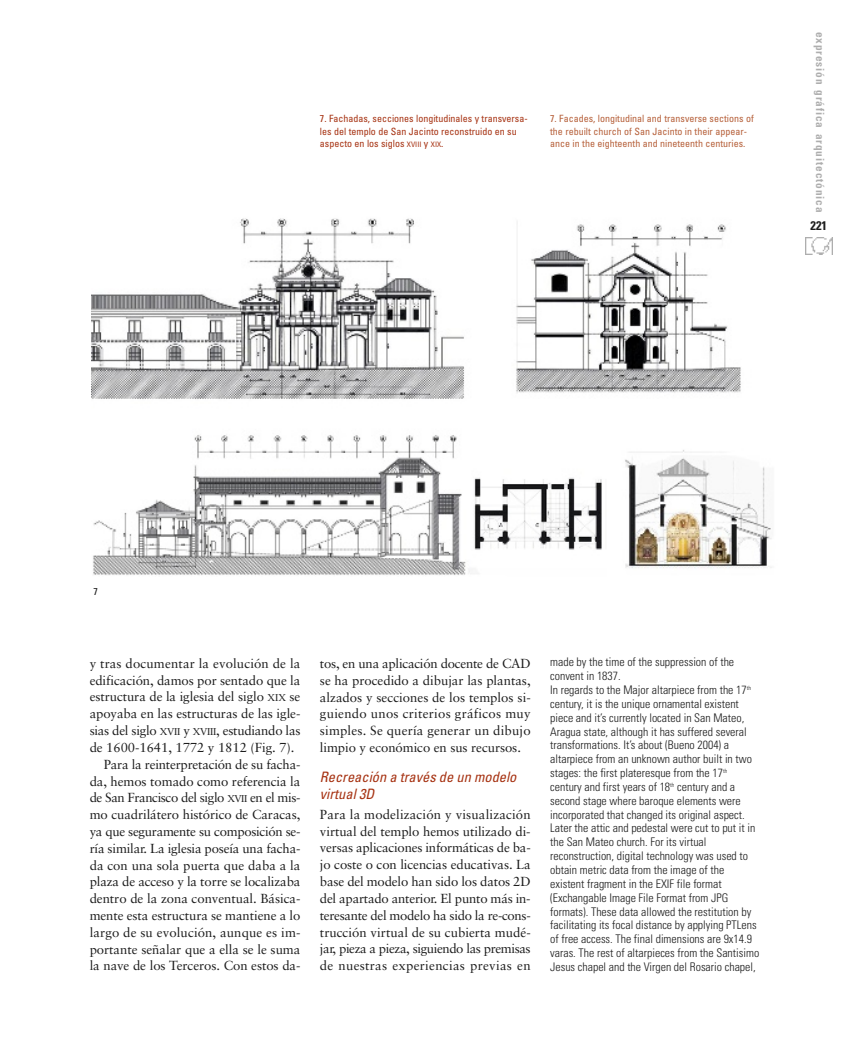
<style>
.page{position:relative;width:851px;height:1063px;background:#fff}
.page>*{position:absolute;margin:0;border:0;box-sizing:border-box;transform-origin:0 0}
.t1{font:italic condensed 14.38px/17.5px "Univers";color:#a63212}
.t2{font:13.12px/16.9px "Sabon";letter-spacing:-.005em;color:#1c1c1c;text-align:justify}
.t3{font:13.12px "Sabon";letter-spacing:-.03em;color:#1c1c1c}
.t4{font:700 condensed 12.5px "Univers";color:#1c1c1c}
.t5{font:300 condensed 11.88px/13.9px "Univers";color:#1c1c1c}
.t6{font:700 condensed 11.25px "Univers";letter-spacing:.08em;color:#aeaeae}
.t7{font:condensed 10px/12.5px "Univers";color:#b6603a}
.t8{font:condensed 10px/12.5px "Univers";color:#a63212}
.t9{font:condensed 10px "Univers";color:#1c1c1c}
.s1{font-size:7.5px}
.s2{font-size:9.88px}
</style>
<div class="page">
<img style="left:805px;top:237px;width:27px;height:18px">
<img style="left:91px;top:218px;width:681px;height:357px">
<p class="t8" style="left:320px;top:113px;width:209px">7. Fachadas, secciones longitudinales y transversa&shy;les del templo de San Jacinto reconstruido en su aspecto en los siglos <span class="s1">XVIII</span> y <span class="s1">XIX</span>.</p>
<p class="t7" style="left:550px;top:113px;width:205px">7. Facades, longitudinal and transverse sections of the rebuilt church of San Jacinto in their appear&shy;ance in the eighteenth and nineteenth centuries.</p>
<p class="t6" style="left:824px;top:32px;width:182px;rotate:90deg">expresión gráfica arquitectónica</p>
<p class="t4" style="left:810px;top:220px;width:18px">221</p>
<p class="t9" style="left:93px;top:587px;width:6px">7</p>
<p class="t2" style="left:90px;top:656px;width:212px">y tras documentar la evolución de la</p>
<p class="t2" style="left:90px;top:673px;width:212px">edificación, damos por sentado que la</p>
<p class="t2" style="left:90px;top:690px;width:212px">estructura de la iglesia del siglo <span class="s2">XIX</span> se</p>
<p class="t2" style="left:90px;top:706px;width:212px">apoyaba en las estructuras de las igle-</p>
<p class="t2" style="left:90px;top:723px;width:212px">sias del siglo <span class="s2">XVII</span> y <span class="s2">XVIII</span>, estudiando las</p>
<p class="t2" style="left:90px;top:740px;width:206px">de 1600-1641, 1772 y 1812 (Fig. 7).</p>
<p class="t2" style="left:104px;top:757px;width:198px">Para la reinterpretación de su facha-</p>
<p class="t2" style="left:90px;top:774px;width:212px">da, hemos tomado como referencia la</p>
<p class="t3" style="left:90px;top:792px;width:212px">de San Francisco del siglo <span class="s2">XVII</span> en el mis-</p>
<p class="t2" style="left:90px;top:807px;width:212px">mo cuadrilátero histórico de Caracas,</p>
<p class="t2" style="left:90px;top:824px;width:212px">ya que seguramente su composición se-</p>
<p class="t2" style="left:90px;top:841px;width:212px">ría similar. La iglesia poseía una facha-</p>
<p class="t2" style="left:90px;top:858px;width:212px">da con una sola puerta que daba a la</p>
<p class="t2" style="left:90px;top:875px;width:212px">plaza de acceso y la torre se localizaba</p>
<p class="t2" style="left:90px;top:891px;width:212px">dentro de la zona conventual. Básica-</p>
<p class="t2" style="left:90px;top:908px;width:212px">mente esta estructura se mantiene a lo</p>
<p class="t2" style="left:90px;top:925px;width:212px">largo de su evolución, aunque es im-</p>
<p class="t2" style="left:90px;top:942px;width:212px">portante señalar que a ella se le suma</p>
<p class="t2" style="left:90px;top:959px;width:212px">la nave de los Terceros. Con estos da-</p>
<p class="t2" style="left:320px;top:656px;width:212px">tos, en una aplicación docente de CAD se ha procedido a dibujar las plantas, alzados y secciones de los templos si&shy;guiendo unos criterios gráficos muy simples. Se quería generar un dibujo limpio y económico en sus recursos.</p>
<p class="t1" style="left:320px;top:769px;width:201px">Recreación a través de un modelo virtual3D</p>
<p class="t2" style="left:320px;top:807px;width:212px">Para la modelización y visualización virtual del templo hemos utilizado di&shy;versas aplicaciones informáticas de ba&shy;jo coste o con licencias educativas. La base del modelo han sido los datos 2D del apartado anterior. El punto más in&shy;teresante del modelo ha sido la re-cons&shy;trucción virtual de su cubierta mudé&shy;jar, pieza a pieza, siguiendo las premisas de nuestras experiencias previas en</p>
<p class="t5" style="left:550px;top:656px;width:210px">made by the time of the suppression of the convent in 1837.<br>In regards to the Major altarpiece from the 17<sup>th </sup>century, it is the unique ornamental existent piece and it’s currently located in San Mateo, Aragua state, although it has suffered several transformations. It’s about (Bueno 2004) a altarpiece from an unknown author built in two stages: the first plateresque from the 17<sup>th </sup>century and first years of 18<sup>th</sup> century and a second stage where baroque elements were incorporated that changed its original aspect.<br>Later the attic and pedestal were cut to put it in the San Mateo church. For its virtual reconstruction, digital technology was used to obtain metric data from the image of the existent fragment in the EXIF file format (Exchangable Image File Format from JPG formats). These data allowed the restitution by facilitating its focal distance by applying PTLens of free access. The final dimensions are 9x14.9 varas. The rest of altarpieces from the Santisimo Jesus chapel and the Virgen del Rosario chapel,</p>
</div>
